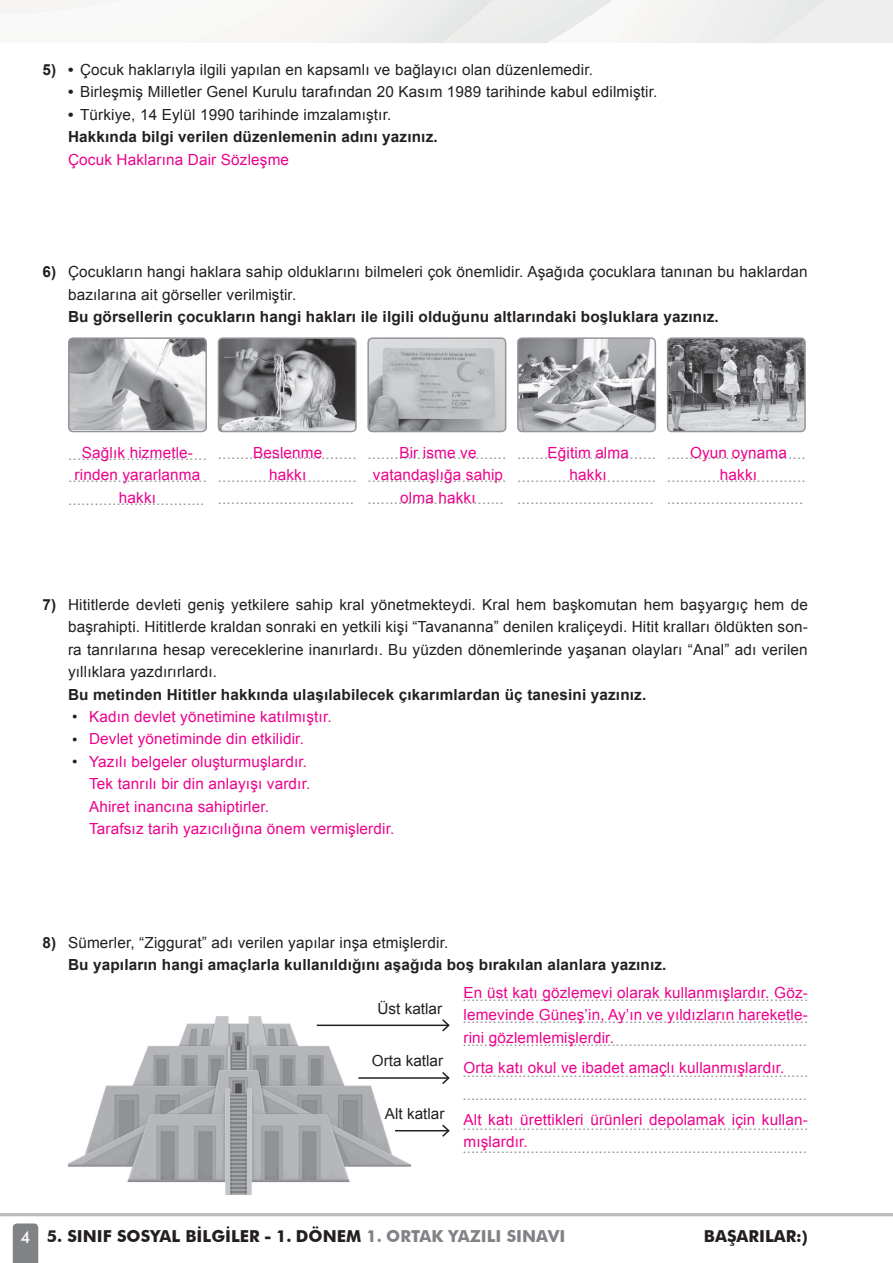
<style>
.page{position:relative;width:893px;height:1263px;background:#fff}
.page>*{position:absolute;margin:0;border:0;box-sizing:border-box;transform-origin:0 0}
.t1{font:700 16.5px "Futura BT";color:#231f20}
.t2{font:15.3px/22.5px "Arial";color:#939598;text-align:justify}
.t3{font:15.3px/22.5px "Arial";letter-spacing:.01em;color:#231f20;text-align:justify}
.t4{font:15.3px/22.5px "Arial";letter-spacing:.01em;color:#ed028c;text-align:center}
.t5{font:700 15.3px/22.5px "Arial";letter-spacing:.01em;color:#231f20}
.s1{font-weight:700}
.s2{font-weight:400}
.s3{font-weight:500;color:#fff}
.s4{color:#808285}
</style>
<div class="page">
<hr style="left:0;top:1213px;width:893px;height:3px;background:#bcbdc0">
<svg style="left:13px;top:1223px;width:25px;height:40px"></svg>
<img style="left:71px;top:340px;width:133px;height:89px">
<div style="left:68px;top:337px;width:139px;height:95px;border:2px solid #939598;border-radius:4px"></div>
<img style="left:218px;top:340px;width:136px;height:91px">
<div style="left:218px;top:337px;width:139px;height:95px;border:2px solid #939598;border-radius:4px"></div>
<img style="left:370px;top:340px;width:136px;height:91px">
<div style="left:367px;top:337px;width:139px;height:95px;border:2px solid #939598;border-radius:4px"></div>
<img style="left:520px;top:340px;width:133px;height:89px">
<div style="left:517px;top:337px;width:139px;height:95px;border:2px solid #939598;border-radius:4px"></div>
<img style="left:670px;top:340px;width:133px;height:89px">
<div style="left:667px;top:337px;width:139px;height:95px;border:2px solid #939598;border-radius:4px"></div>
<img style="left:68px;top:1016px;width:342px;height:179px">
<hr style="left:317px;top:1024px;width:132px;height:2px;background:#231f20">
<svg style="left:440px;top:1019px;width:10px;height:13px"></svg>
<hr style="left:358px;top:1077px;width:91px;height:2px;background:#231f20">
<svg style="left:440px;top:1072px;width:10px;height:12px"></svg>
<hr style="left:395px;top:1130px;width:54px;height:1px;background:#231f20">
<svg style="left:440px;top:1124px;width:10px;height:13px"></svg>
<p class="t3" style="left:43px;top:58px;width:552px"><span class="s1">5) •</span> Çocuk haklarıyla ilgili yapılan en kapsamlı ve bağlayıcı olan düzenlemedir.</p>
<p class="t3" style="left:68px;top:81px;width:591px"><span class="s1">•</span> Birleşmiş Milletler Genel Kurulu tarafından 20 Kasım 1989 tarihinde kabul edilmiştir.</p>
<p class="t5" style="left:68px;top:104px;width:371px">• <span class="s2">Türkiye, 14 Eylül 1990 tarihinde imzalamıştır.<br></span>Hakkında bilgi verilen düzenlemenin adını yazınız.</p>
<p class="t4" style="left:68px;top:149px;width:223px">Çocuk Haklarına Dair Sözleşme</p>
<p class="t3" style="left:68px;top:261px;width:741px;text-indent:-26px"><span class="s1">6)</span> Çocukların hangi haklara sahip olduklarını bilmeleri çok önemlidir. Aşağıda çocuklara tanınan bu haklardan bazılarına ait görseller verilmiştir.</p>
<p class="t5" style="left:68px;top:306px;width:652px">Bu görsellerin çocukların hangi hakları ile ilgili olduğunu altlarındaki boşluklara yazınız.</p>
<p class="t4" style="left:75px;top:441px;width:127px">Sağlık hizmetle&shy;rinden yararlanma hakkı</p>
<p class="t4" style="left:253px;top:441px;width:71px">Beslenme hakkı</p>
<p class="t4" style="left:373px;top:441px;width:132px">Bir isme ve vatandaşlığa sahip olma hakkı</p>
<p class="t4" style="left:547px;top:441px;width:83px">Eğitim alma hakkı</p>
<p class="t4" style="left:690px;top:441px;width:98px">Oyun oynama hakkı</p>
<p class="t2" style="left:68px;top:443px;width:140px">............................... ............................... ...............................</p>
<p class="t2" style="left:218px;top:443px;width:140px">............................... ............................... ...............................</p>
<p class="t2" style="left:367px;top:443px;width:140px">............................... ............................... ...............................</p>
<p class="t2" style="left:517px;top:443px;width:140px">............................... ............................... ...............................</p>
<p class="t2" style="left:667px;top:443px;width:140px">............................... ............................... ...............................</p>
<p class="t3" style="left:68px;top:593px;width:741px;text-indent:-26px"><span class="s1">7)</span> Hititlerde devleti geniş yetkilere sahip kral yönetmekteydi. Kral hem başkomutan hem başyargıç hem de başrahipti. Hititlerde kraldan sonraki en yetkili kişi “Tavananna” denilen kraliçeydi. Hitit kralları öldükten son&shy;ra tanrılarına hesap vereceklerine inanırlardı. Bu yüzden dönemlerinde yaşanan olayları “Anal” adı verilen yıllıklara yazdırırlardı.</p>
<p class="t5" style="left:68px;top:684px;width:580px">Bu metinden Hititler hakkında ulaşılabilecek çıkarımlardan üç tanesini yazınız.</p>
<p class="t3" style="left:72px;top:706px;width:7px">• • •</p>
<p class="t4" style="left:89px;top:705px;width:307px;text-align:left">Kadın devlet yönetimine katılmıştır.<br>Devlet yönetiminde din etkilidir.<br>Yazılı belgeler oluşturmuşlardır.<br>Tek tanrılı bir din anlayışı vardır.<br>Ahiret inancına sahiptirler.<br>Tarafsız tarih yazıcılığına önem vermişlerdir.</p>
<p class="t5" style="left:68px;top:931px;width:600px;text-indent:-26px">8) <span class="s2">Sümerler, “Ziggurat” adı verilen yapılar inşa etmişlerdir.<br></span>Bu yapıların hangi amaçlarla kullanıldığını aşağıda boş bırakılan alanlara yazınız.</p>
<p class="t3" style="left:377px;top:997px;width:66px">Üst katlar</p>
<p class="t4" style="left:463px;top:981px;width:346px;text-align:justify">En üst katı gözlemevi olarak kullanmışlardır. Göz&shy;lemevinde Güneş’in, Ay’ın ve yıldızların hareketle&shy;rini gözlemlemişlerdir.</p>
<p class="t4" style="left:463px;top:1057px;width:322px">Orta katı okul ve ibadet amaçlı kullanmışlardır.</p>
<p class="t4" style="left:463px;top:1108px;width:346px;text-align:left">Alt katı ürettikleri ürünleri depolamak için kullan&shy;mışlardır.</p>
<p class="t2" style="left:462px;top:984px;width:347px">................................................................................. ................................................................................. .................................................................................</p>
<p class="t2" style="left:462px;top:1061px;width:347px">................................................................................. .................................................................................</p>
<p class="t2" style="left:462px;top:1113px;width:347px">................................................................................. .................................................................................</p>
<p class="t3" style="left:372px;top:1050px;width:73px">Orta katlar</p>
<p class="t3" style="left:385px;top:1102px;width:61px">Alt katlar</p>
<p class="t1" style="left:21px;top:1226px;width:546px"><span class="s3">4</span> 5. SINIF SOSYAL BİLGİLER - 1. DÖNEM <span class="s4">1. ORTAK YAZILI SINAVI</span></p>
<p class="t1" style="left:704px;top:1226px;width:106px">BAŞARILAR:)</p>
</div>
